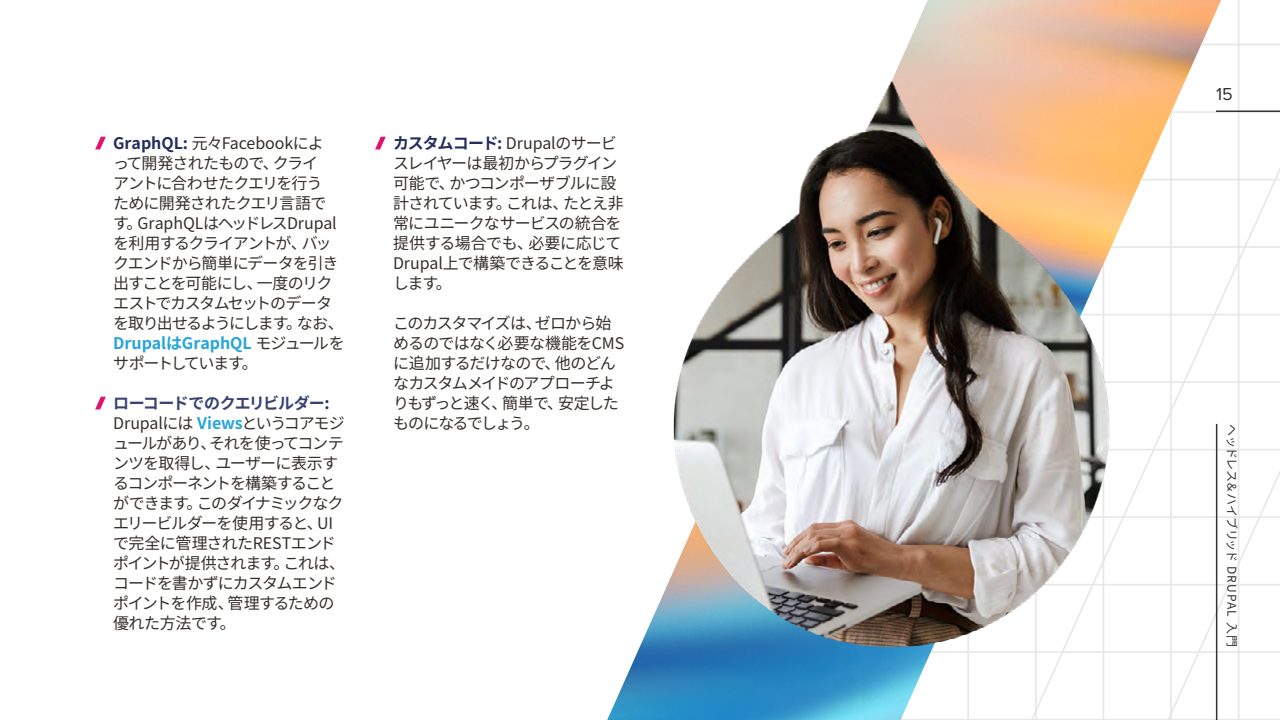
<style>
.page{position:relative;width:1280px;height:720px;background:#fff}
.page>*{position:absolute;margin:0;border:0;box-sizing:border-box;transform-origin:0 0}
.t1{font:18px "Proxima Nova";color:#333}
.t2{font:16px/20px "Noto Sans CJ Kjp";letter-spacing:-.06em;color:#352f2c}
.t3{font:16px/20px "Noto Sans CJ Kjp";letter-spacing:-.04em;color:#352f2c}
.t4{font:12px "Noto Sans CJ Kjp";letter-spacing:-.005em;color:#333}
.s1{font-weight:700;color:#232d61}
.s2{font-weight:700;color:#26a4dd}
.s3{font-weight:700;color:#394271}
</style>
<div class="page">
<svg style="left:95px;top:137px;width:11px;height:12px"></svg>
<svg style="left:95px;top:397px;width:11px;height:12px"></svg>
<svg style="left:375px;top:137px;width:11px;height:12px"></svg>
<svg style="left:1221px;top:0;width:59px;height:720px"></svg>
<img style="left:607px;top:0;width:614px;height:720px">
<img style="left:657px;top:24px;width:521px;height:638px">
<hr style="left:1216px;top:424px;width:1px;height:296px;background:#333">
<hr style="left:1216px;top:110px;width:64px;height:2px;background:#333">
<p class="t2" style="left:113px;top:133px;width:233px"><span class="s1">GraphQL:</span> 元々Facebookによ<br>って開発されたもので、クライ<br>アントに合わせたクエリを行う<br>ために開発されたクエリ言語です。GraphQLはヘッドレスDrupalを利用するクライアントが、バックエンドから簡単にデータを引き出すことを可能にし、一度のリクエストでカスタムセットのデータを取り出せるようにします。なお、<br><span class="s2">DrupalはGraphQL</span> モジュールをサポートしています。</p>
<p class="t2" style="left:113px;top:393px;width:233px"><span class="s3">ローコードでのクエリビルダー</span><span class="s1">:<br></span>Drupalには <span class="s2">Views</span>というコアモジュールがあり、それを使ってコンテンツを取得し、ユーザーに表示するコンポーネントを構築することができます。このダイナミックなクエリービルダーを使用すると、UIで完全に管理されたRESTエンドポイントが提供されます。これは、コードを書かずにカスタムエンドポイントを作成、管理するための優れた方法です。</p>
<p class="t3" style="left:393px;top:133px;width:232px"><span class="s1">カスタムコード:</span> Drupalのサービスレイヤーは最初からプラグイン可能で、かつコンポーザブルに設計されています。これは、たとえ非常にユニークなサービスの統合を提供する場合でも、必要に応じて<br>Drupal上で構築できることを意味します。</p>
<p class="t2" style="left:393px;top:313px;width:233px">このカスタマイズは、ゼロから始めるのではなく必要な機能をCMSに追加するだけなので、他のどんなカスタムメイドのアプローチよりもずっと速く、簡単で、安定したものになるでしょう。</p>
<p class="t1" style="left:1216px;top:81px;width:18px">15</p>
<p class="t4" style="left:1239px;top:424px;width:225px;rotate:90deg">ヘッドレス＆ハイブリッド DRUPAL 入門</p>
</div>
